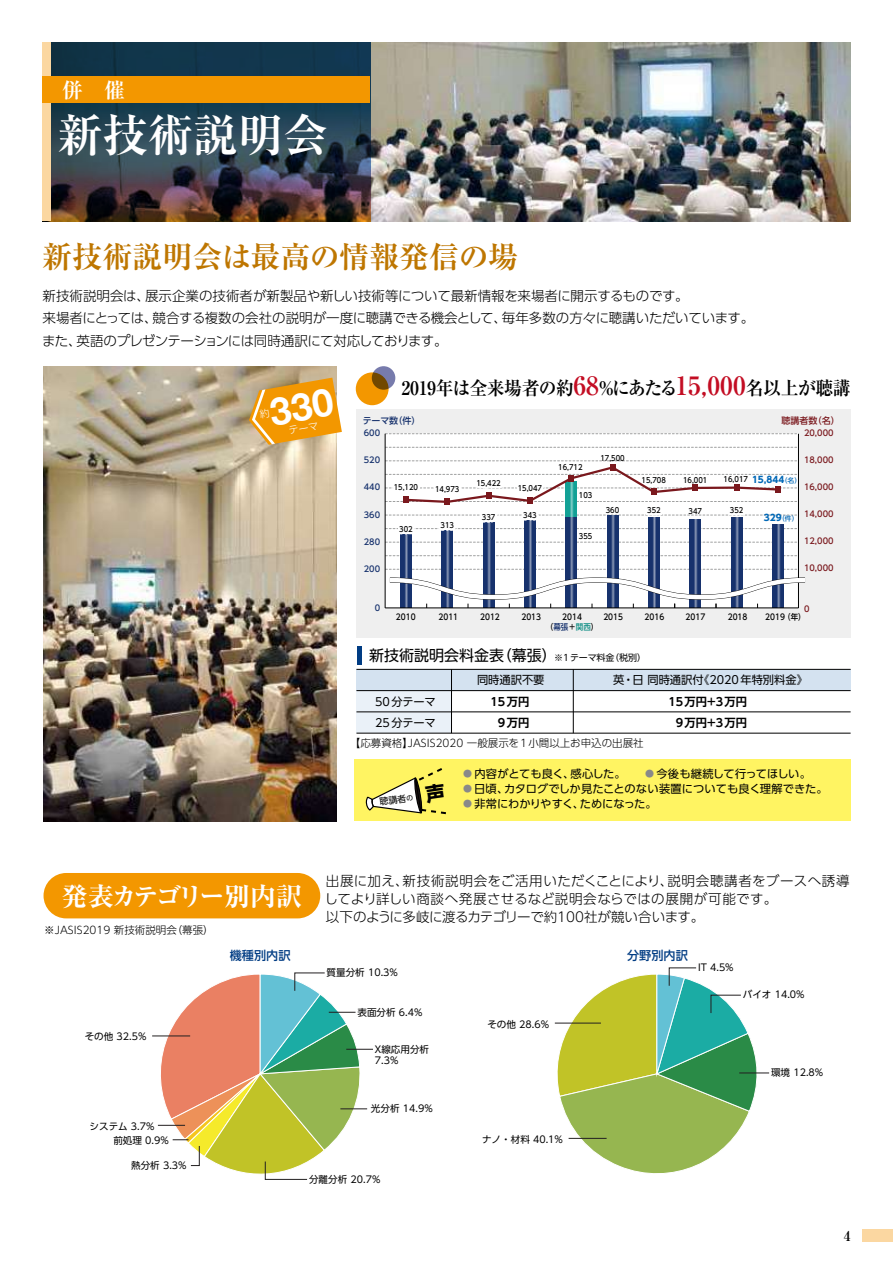
<style>
.page{position:relative;width:893px;height:1263px;background:#fff}
.page>*{position:absolute;margin:0;border:0;box-sizing:border-box;transform-origin:0 0}
.t1{font:700 45px "Ryumin Pro";color:#fff}
.t2{font:700 30px "Ryumin Pro";color:#be7600}
.t3{font:700 expanded 25.95px "Ryumin Pro";letter-spacing:-.1em;color:#fff}
.t4{font:700 21px "Ryumin Pro";color:#fff}
.t5{font:700 18.75px "Ryumin Pro";letter-spacing:-.02em;color:#000;scale:.95 1}
.t6{font:15px "UD Shin Go Pro";color:#000}
.t7{font:300 13.5px/22.5px "UD Shin Go Pro";letter-spacing:-.02em;color:#000}
.t8{font:300 13.5px/17.5px "UD Shin Go Pro";color:#000}
.t9{font:700 13.5px "Ryumin Pro";color:#000}
.t10{font:500 12.15px "UD Shin Go Pro";color:#003c83}
.t11{font:11.25px/21.3px "UD Shin Go Pro";color:#000}
.t12{font:700 11.25px/21.3px "UD Shin Go Pro De";color:#000;text-align:right}
.t13{font:300 10.5px "UD Shin Go Pro";color:#000}
.t14{font:9.6px/11.6px "UD Shin Go Pro";color:#000}
.t15{font:700 9px "UD Shin Go Pro";color:#0068b7}
.t16{font:500 9px "UD Shin Go Pro";color:#17326d}
.t17{font:500 9px "UD Shin Go Pro";color:#7a181d}
.t18{font:9px "UD Shin Go Pro";color:#000}
.t19{font:500 8.25px/9px "UD Shin Go Pro";color:#000;text-align:center;scale:.91 1}
.t20{font:500 8.25px "UD Shin Go Pro";color:#7a181d}
.t21{font:500 8.25px "UD Shin Go Pro";color:#17326d}
.t22{font:500 7.5px "UD Shin Go Pro";color:#000;scale:.91 1}
.s1{font-size:25.35px;color:#c30d23}
.s2{font-weight:500;font-size:6.75px}
.s3{color:#17326d}
.s4{color:#0b8d83}
.s5{font-size:9px}
.s6{font-size:6.75px}
.s7{font-size:9px;color:#898989}
</style>
<div class="page">
<div style="left:356px;top:409px;width:495px;height:228px;background:#efefef"></div>
<img style="left:42px;top:43px;width:390px;height:178px">
<img style="left:51px;top:42px;width:319px;height:179px">
<div style="left:43px;top:42px;width:8px;height:179px;background:#fbd7a1"></div>
<div style="left:354px;top:760px;width:496px;height:61px;background:#fff462"></div>
<img style="left:44px;top:366px;width:293px;height:455px">
<div style="left:356px;top:372px;width:33px;height:33px;background:#f39700;border-radius:50%"></div>
<svg style="left:372px;top:366px;width:23px;height:24px"></svg>
<div style="left:356px;top:691px;width:96px;height:42px;background:#eaf1f8"></div>
<div style="left:356px;top:669px;width:495px;height:22px;background:#d4e2f0"></div>
<hr style="left:356px;top:669px;width:495px;height:1px;background:#000">
<hr style="left:356px;top:690px;width:495px;height:1px;background:#000">
<hr style="left:356px;top:712px;width:495px;height:1px;background:#000">
<hr style="left:356px;top:733px;width:495px;height:1px;background:#000">
<hr style="left:357px;top:646px;width:4px;height:18px;background:#003c83">
<svg style="left:554px;top:967px;width:206px;height:207px"></svg>
<hr style="left:739px;top:1073px;width:30px;height:1px;background:#221f20">
<hr style="left:569px;top:1138px;width:38px;height:1px;background:#221f20">
<hr style="left:555px;top:1023px;width:46px;height:1px;background:#221f20">
<div style="left:385px;top:434px;width:413px;height:174px;background:#fff"></div>
<svg style="left:385px;top:433px;width:47px;height:1px"></svg>
<svg style="left:386px;top:447px;width:46px;height:1px"></svg>
<svg style="left:386px;top:555px;width:46px;height:1px"></svg>
<div style="left:400px;top:535px;width:12px;height:73px;background:#17326d"></div>
<svg style="left:405px;top:544px;width:3px;height:25px"></svg>
<hr style="left:385px;top:434px;width:1px;height:174px;background:#000">
<div style="left:44px;top:873px;width:276px;height:45px;background:#f39700"></div>
<svg style="left:385px;top:456px;width:47px;height:88px"></svg>
<svg style="left:385px;top:569px;width:47px;height:39px"></svg>
<hr style="left:385px;top:608px;width:413px;height:1px;background:#000">
<svg style="left:152px;top:972px;width:221px;height:208px"></svg>
<img style="left:432px;top:42px;width:419px;height:779px">
<div style="left:42px;top:77px;width:328px;height:26px;background:#f39700"></div>
<div style="left:862px;top:1229px;width:31px;height:13px;background:#fbd7a1"></div>
<svg style="left:365px;top:765px;width:83px;height:50px"></svg>
<svg style="left:249px;top:378px;width:93px;height:67px;background:#e9a534"></svg>
<h3 class="t4" style="left:62px;top:73px;width:65px">併　催</h3>
<h1 class="t1" style="left:58px;top:99px;width:272px">新技術説明会</h1>
<h2 class="t2" style="left:43px;top:233px;width:477px">新技術説明会は最高の情報発信の場</h2>
<p class="t7" style="left:42px;top:284px;width:714px">新技術説明会は、展示企業の技術者が新製品や新しい技術等について最新情報を来場者に開示するものです。<br>来場者にとっては、競合する複数の会社の説明が一度に聴講できる機会として、毎年多数の方々に聴講いただいています。また、英語のプレゼンテーションには同時通訳にて対応しております。</p>
<h3 class="t5" style="left:402px;top:373px;width:474px">2019年は全来場者の約<span class="s1">68</span>％にあたる<span class="s1">15,000</span>名以上が聴講</h3>
<p class="t16" style="left:363px;top:414px;width:59px">テーマ数（件）</p>
<p class="t17" style="left:781px;top:414px;width:60px">聴講者数（名）</p>
<p class="t21" style="left:364px;top:426px;width:18px">600</p>
<p class="t20" style="left:804px;top:426px;width:31px">20,000</p>
<p class="t21" style="left:364px;top:453px;width:18px">520</p>
<p class="t21" style="left:364px;top:480px;width:18px">440</p>
<p class="t21" style="left:364px;top:508px;width:18px">360</p>
<p class="t21" style="left:364px;top:535px;width:18px">280</p>
<p class="t22" style="left:394px;top:481px;width:28px">15,120</p>
<p class="t22" style="left:435px;top:483px;width:28px">14,973</p>
<p class="t22" style="left:399px;top:523px;width:16px">302</p>
<p class="t22" style="left:440px;top:519px;width:16px">313</p>
<p class="t22" style="left:476px;top:477px;width:28px">15,422</p>
<p class="t22" style="left:518px;top:482px;width:28px">15,047</p>
<p class="t22" style="left:482px;top:511px;width:16px">337</p>
<p class="t22" style="left:523px;top:509px;width:16px">343</p>
<p class="t22" style="left:558px;top:461px;width:28px">16,712</p>
<p class="t22" style="left:579px;top:489px;width:16px">103</p>
<p class="t22" style="left:579px;top:530px;width:16px">355</p>
<p class="t22" style="left:600px;top:452px;width:28px">17,500</p>
<p class="t22" style="left:606px;top:504px;width:16px">360</p>
<p class="t22" style="left:642px;top:474px;width:28px">15,708</p>
<p class="t15" style="left:752px;top:472px;width:51px">15,844<span class="s2">（名）</span></p>
<p class="t22" style="left:683px;top:474px;width:28px">16,001</p>
<p class="t22" style="left:724px;top:473px;width:28px">16,017</p>
<p class="t22" style="left:647px;top:504px;width:16px">352</p>
<p class="t22" style="left:730px;top:504px;width:16px">352</p>
<p class="t22" style="left:688px;top:505px;width:16px">347</p>
<p class="t15" style="left:764px;top:510px;width:36px">329<span class="s2">（件）</span></p>
<p class="t20" style="left:804px;top:453px;width:31px">18,000</p>
<p class="t20" style="left:804px;top:480px;width:31px">16,000</p>
<p class="t20" style="left:804px;top:507px;width:31px">14,000</p>
<p class="t20" style="left:804px;top:534px;width:31px">12,000</p>
<p class="t21" style="left:364px;top:562px;width:18px">200</p>
<p class="t20" style="left:804px;top:561px;width:31px">10,000</p>
<p class="t21" style="left:375px;top:601px;width:7px">0</p>
<p class="t19" style="left:396px;top:612px;width:23px">2010</p>
<p class="t19" style="left:438px;top:612px;width:23px">2011</p>
<p class="t19" style="left:480px;top:612px;width:23px">2012</p>
<p class="t19" style="left:521px;top:612px;width:23px">2013</p>
<p class="t19" style="left:546px;top:612px;width:59px">2014<br>（<span class="s3">幕張</span>＋<span class="s4">関西</span>）</p>
<p class="t19" style="left:603px;top:612px;width:23px">2015</p>
<p class="t20" style="left:804px;top:602px;width:7px">0</p>
<p class="t19" style="left:645px;top:612px;width:23px">2016</p>
<p class="t19" style="left:686px;top:612px;width:23px">2017</p>
<p class="t19" style="left:783px;top:612px;width:26px">（年）</p>
<p class="t19" style="left:728px;top:612px;width:23px">2018</p>
<p class="t19" style="left:765px;top:612px;width:23px">2019</p>
<p class="t6" style="left:369px;top:643px;width:278px">新技術説明会料金表（幕張）<span class="s5">※1テーマ料金（税別）</span></p>
<p class="t11" style="left:477px;top:669px;width:69px">同時通訳不要</p>
<p class="t11" style="left:613px;top:669px;width:196px">英・日 同時通訳付《2020年特別料金》</p>
<p class="t11" style="left:375px;top:691px;width:62px">50分テーマ<br>25分テーマ</p>
<p class="t12" style="left:668px;top:691px;width:80px">15万円＋3万円<br>9万円＋3万円</p>
<p class="t12" style="left:490px;top:691px;width:40px">15万円<br>9万円</p>
<p class="t13" style="left:350px;top:735px;width:295px">【応募資格】JASIS2020 一般展示を1小間以上お申込の出展社</p>
<p class="t18" style="left:379px;top:795px;width:35px;rotate:-8deg">聴講者<span class="s6">の</span></p>
<p class="t11" style="left:463px;top:763px;width:349px"><span class="s7">●</span> 内容がとても良く、感心した。　　<span class="s7">●</span> 今後も継続して行ってほしい。</p>
<p class="t11" style="left:463px;top:778px;width:366px"><span class="s7">●</span> 日頃、カタログでしか見たことのない装置についても良く理解できた。</p>
<p class="t11" style="left:463px;top:793px;width:195px"><span class="s7">●</span> 非常にわかりやすく、ためになった。</p>
<h3 class="t3" style="left:62px;top:875px;width:242px">発表カテゴリー別内訳</h3>
<p class="t8" style="left:324px;top:872px;width:527px">出展に加え、新技術説明会をご活用いただくことにより、説明会聴講者をブースへ誘導してより詳しい商談へ発展させるなど説明会ならではの展開が可能です。<br>以下のように多岐に渡るカテゴリーで約100社が競い合います。</p>
<p class="t13" style="left:44px;top:922px;width:176px">※JASIS2019 新技術説明会（幕張）　</p>
<p class="t14" style="left:85px;top:1031px;width:63px">その他 32.5%</p>
<p class="t14" style="left:90px;top:1120px;width:67px">システム 3.7%</p>
<p class="t14" style="left:113px;top:1134px;width:57px">前処理 0.9%</p>
<p class="t14" style="left:131px;top:1159px;width:57px">熱分析 3.3%</p>
<p class="t10" style="left:230px;top:946px;width:62px">機種別内訳</p>
<p class="t10" style="left:627px;top:946px;width:62px">分野別内訳</p>
<p class="t14" style="left:327px;top:966px;width:73px">質量分析 10.3%</p>
<p class="t14" style="left:357px;top:1006px;width:67px">表面分析 6.4%</p>
<p class="t14" style="left:375px;top:1043px;width:56px">X線応用分析<br>7.3%</p>
<p class="t14" style="left:371px;top:1102px;width:63px">光分析 14.9%</p>
<p class="t14" style="left:487px;top:1018px;width:63px">その他 28.6%</p>
<p class="t14" style="left:482px;top:1133px;width:82px">ナノ・材料 40.1%</p>
<p class="t14" style="left:698px;top:961px;width:37px">IT 4.5%</p>
<p class="t14" style="left:743px;top:989px;width:63px">バイオ 14.0%</p>
<p class="t14" style="left:771px;top:1066px;width:54px">環境 12.8%</p>
<p class="t14" style="left:309px;top:1173px;width:73px">分離分析 20.7%</p>
<p class="t9" style="left:844px;top:1225px;width:8px">4</p>
</div>
